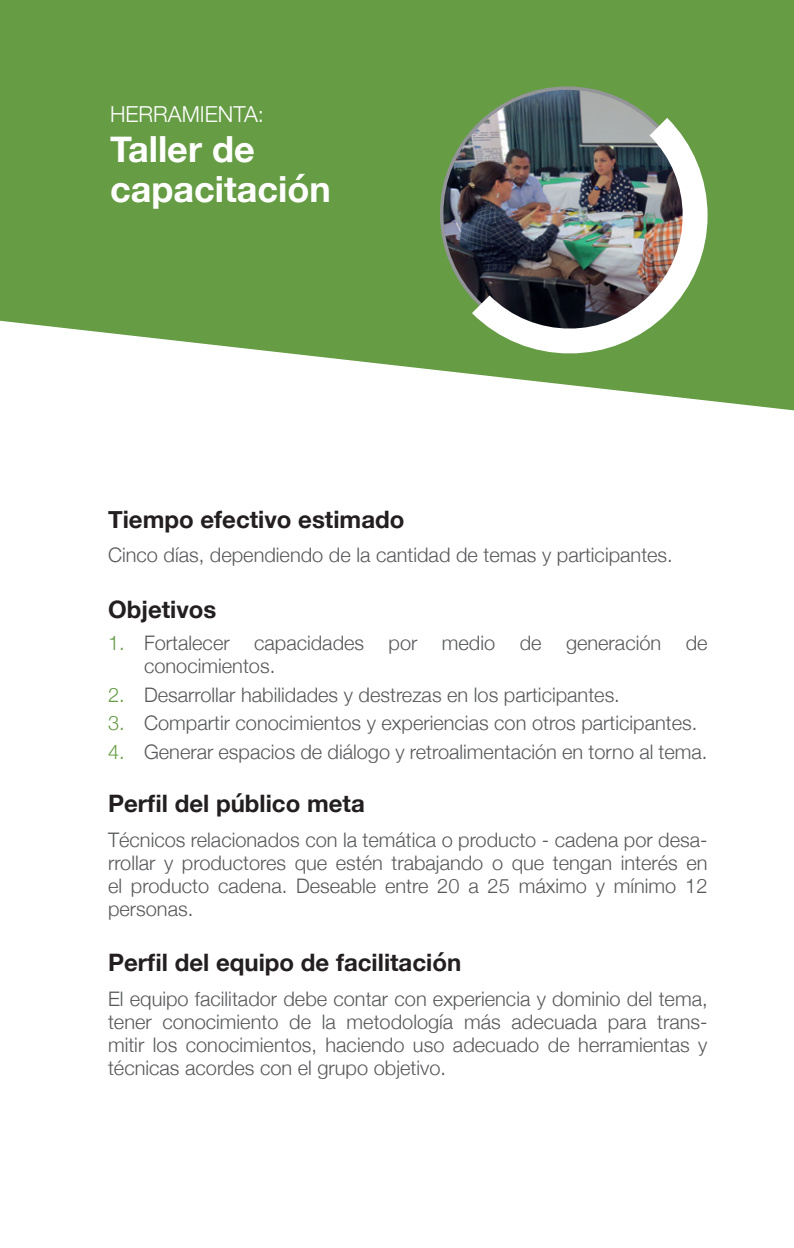
<style>
.page{position:relative;width:794px;height:1248px;background:#fff}
.page>*{position:absolute;margin:0;border:0;box-sizing:border-box;transform-origin:0 0}
.TIT_01_B{font:700 36px/40px "Helvetica Neue";color:#fff}
.TIT02{font:700 24px "Helvetica Neue";color:#231f20}
.TIT_01_B-2{font:300 22px "Helvetica Neue";color:#fff}
.BODY{font:300 20px/23px "Helvetica Neue";color:#57585a;text-align:justify}
.s1{color:#659c44}
</style>
<div class="page">
<svg style="left:0;top:0;width:794px;height:410px;background:#79a95d"></svg>
<img style="left:442px;top:88px;width:250px;height:251px;border-radius:125px">
<img style="left:472px;top:118px;width:235px;height:249px">
<p class="TIT_01_B-2" style="left:110px;top:96px;width:155px">HERRAMIENTA:</p>
<p class="TIT_01_B" style="left:110px;top:130px;width:222px">Taller de capacitación</p>
<p class="TIT02" style="left:108px;top:500px;width:298px">Tiempo efectivo estimado</p>
<p class="BODY" style="left:108px;top:542px;width:566px">Cinco días, dependiendo de la cantidad de temas y participantes.</p>
<p class="TIT02" style="left:108px;top:590px;width:110px">Objetivos</p>
<p class="BODY" style="left:144px;top:629px;width:565px;text-indent:-36px"><span class="s1">1.</span> Fortalecer capacidades por medio de generación de conocimientos.</p>
<p class="BODY" style="left:108px;top:681px;width:513px"><span class="s1">2.</span> Desarrollar habilidades y destrezas en los participantes.</p>
<p class="BODY" style="left:108px;top:710px;width:591px"><span class="s1">3.</span> Compartir conocimientos y experiencias con otros participantes.</p>
<p class="BODY" style="left:108px;top:739px;width:601px"><span class="s1">4.</span> Generar espacios de diálogo y retroalimentación en torno al tema.</p>
<p class="TIT02" style="left:108px;top:784px;width:258px">Perfil del público meta</p>
<p class="BODY" style="left:108px;top:826px;width:601px">Técnicos relacionados con la temática o producto - cadena por desa&shy;rrollar y productores que estén trabajando o que tengan interés en el producto cadena. Deseable entre 20 a 25 máximo y mínimo 12 personas.</p>
<p class="TIT02" style="left:108px;top:943px;width:355px">Perfil del equipo de facilitación</p>
<p class="BODY" style="left:108px;top:985px;width:601px">El equipo facilitador debe contar con experiencia y dominio del tema, tener conocimiento de la metodología más adecuada para trans&shy;mitir los conocimientos, haciendo uso adecuado de herramientas y técnicas acordes con el grupo objetivo.</p>
</div>
